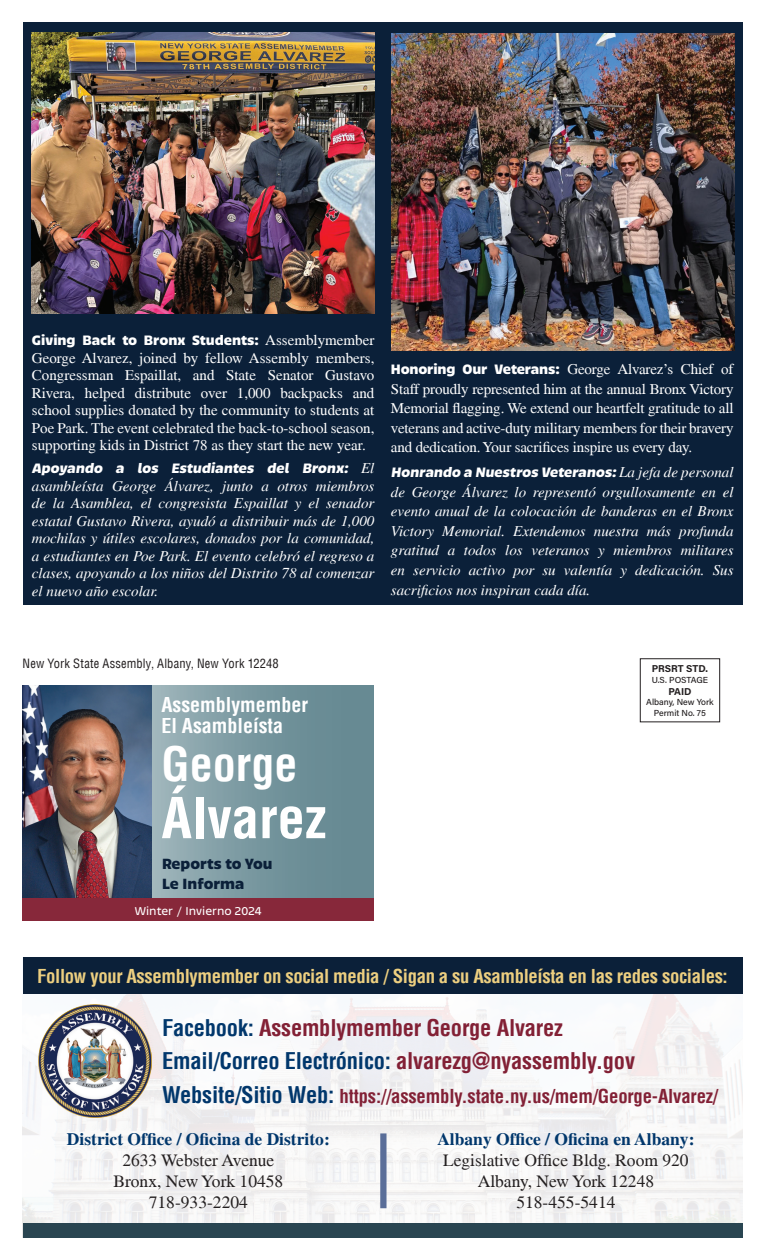
<style>
.page{position:relative;width:765px;height:1260px;background:#fff}
.page>*{position:absolute;margin:0;border:0;box-sizing:border-box;transform-origin:0 0}
.t1{font:700 condensed 55px "Helvetica";color:#fff}
.t2{font:700 condensed 46.25px "Helvetica";color:#fff}
.t3{font:700 condensed 22.5px/33.8px "Helvetica";letter-spacing:-.01em;color:#822035}
.t4{font:700 condensed 20px/21.2px "Helvetica";color:#fff}
.t5{font:700 condensed 18.75px "Helvetica";letter-spacing:-.02em;color:#edcf80}
.t6{font:700 condensed 18.75px "Helvetica";letter-spacing:-.01em;color:#822035}
.t7{font:17.5px/21px "Times";color:#231f20;text-align:center}
.t8{font:700 17.5px "Times";color:#01376c}
.t9{font:700 16.25px/19.5px "Bruna";color:#0b2039}
.t10{font:italic 15px/17.5px "Times";color:#fff;text-align:justify}
.t11{font:15px/17.5px "Times";letter-spacing:-.01em;color:#fff;text-align:justify}
.t12{font:700 15px "Bruna";color:#fff}
.t13{font:condensed 12.5px "Helvetica";letter-spacing:.015em;color:#231f20}
.t14{font:12.5px "Bruna";color:#fff}
.t15{font:700 10px "Acumin Pro";letter-spacing:-.005em;color:#231f20}
.t16{font:500 8.75px/10.5px "Acumin Pro";color:#231f20;text-align:center}
.s1{font-family:"Times";font-weight:400}
.s2{font-family:"Times";font-weight:400;font-style:italic}
.s3{font-family:"Bruna";font-weight:700}
.s4{color:#01376c}
.s5{font-size:22.5px;color:#01376c}
</style>
<div class="page">
<svg style="left:152px;top:686px;width:222px;height:212px;background:#7a99a1"></svg>
<img style="left:23px;top:994px;width:719px;height:229px">
<img style="left:22px;top:686px;width:130px;height:212px">
<div style="left:640px;top:658px;width:80px;height:64px;border:1px solid #231f20"></div>
<div style="left:23px;top:1223px;width:719px;height:15px;background:#294551"></div>
<div style="left:23px;top:957px;width:719px;height:37px;background:#0b2039"></div>
<div style="left:380px;top:1133px;width:7px;height:75px;background:#5a6e99"></div>
<img style="left:39px;top:1005px;width:112px;height:112px">
<div style="left:23px;top:22px;width:719px;height:583px;background:#0b2039"></div>
<img style="left:32px;top:32px;width:342px;height:282px">
<img style="left:391px;top:34px;width:343px;height:317px">
<div style="left:22px;top:898px;width:352px;height:22px;background:#87283a"></div>
<p class="t12" style="left:32px;top:332px;width:344px">Giving Back to Bronx Students: <span class="s1">Assemblymember</span></p>
<p class="t11" style="left:32px;top:350px;width:344px">George Alvarez, joined by fellow Assembly members, Congressman Espaillat, and State Senator Gustavo Rivera, helped distribute over 1,000 backpacks and school supplies donated by the community to students at Poe Park. The event celebrated the back-to-school season, supporting kids in District 78 as they start the new year.</p>
<p class="t12" style="left:32px;top:460px;width:344px">Apoyando a los Estudiantes del Bronx: <span class="s2">E l</span></p>
<p class="t10" style="left:32px;top:478px;width:344px">asambleísta George Álvarez, junto a otros miembros de la Asamblea, el congresista Espaillat y el senador estatal Gustavo Rivera, ayudó a distribuir más de 1,000 mochilas y útiles escolares, donados por la comunidad, a estudiantes en Poe Park. El evento celebró el regreso a clases, apoyando a los niños del Distrito 78 al comenzar el nuevo año escolar.</p>
<p class="t11" style="left:391px;top:361px;width:344px;line-height:19.5px"><span class="s3">Honoring Our Veterans:</span> George Alvarez’s Chief of Staff proudly represented him at the annual Bronx Victory Memorial flagging. We extend our heartfelt gratitude to all veterans and active-duty military members for their bravery and dedication. Your sacrifices inspire us every day.</p>
<p class="t12" style="left:391px;top:464px;width:344px">Honrando a Nuestros Veteranos: <span class="s2">La jefa de p e rs o n a l</span></p>
<p class="t10" style="left:391px;top:483px;width:344px;line-height:19.5px">de George Álvarez lo representó orgullosamente en el evento anual de la colocación de banderas en el Bronx Victory Memorial. Extendemos nuestra más profunda gratitud a todos los veteranos y miembros militares en servicio activo por su valentía y dedicación. Sus sacrificios nos inspiran cada día.</p>
<p class="t13" style="left:23px;top:657px;width:258px">New York State Assembly, Albany, New York 12248</p>
<h3 class="t4" style="left:161px;top:696px;width:148px">Assemblymember<br>El Asambleísta</h3>
<h2 class="t2" style="left:161px;top:742px;width:138px">George</h2>
<h1 class="t1" style="left:161px;top:792px;width:166px">Álvarez</h1>
<p class="t9" style="left:162px;top:854px;width:112px">Reports to You<br>Le Informa</p>
<p class="t14" style="left:135px;top:904px;width:128px">Winter / Invierno 2024</p>
<p class="t15" style="left:652px;top:662px;width:58px">PRSRT STD.</p>
<p class="t16" style="left:652px;top:674px;width:58px">U.S. POSTAGE</p>
<p class="t15" style="left:668px;top:684px;width:25px">PAID</p>
<p class="t16" style="left:646px;top:697px;width:69px">Albany, New York<br>Permit No. 75</p>
<p class="t5" style="left:37px;top:967px;width:692px">Follow your Assemblymember on social media / Sigan a su Asambleísta en las redes sociales:</p>
<h3 class="t3" style="left:162px;top:1012px;width:474px"><span class="s4">Facebook:</span> Assemblymember George Alvarez<br><span class="s4">Email/Correo Electrónico:</span> alvarezg@nyassembly.gov</h3>
<p class="t6" style="left:162px;top:1087px;width:558px"><span class="s5">Website/Sitio Web:</span> https://assembly.state.ny.us/mem/George-Alvarez/</p>
<p class="t8" style="left:67px;top:1132px;width:264px">District Office / Oficina de Distrito:</p>
<p class="t7" style="left:113px;top:1151px;width:172px">2633 Webster Avenue<br>Bronx, New York 10458<br>718-933-2204</p>
<p class="t8" style="left:437px;top:1132px;width:259px">Albany Office / Oficina en Albany:</p>
<p class="t7" style="left:443px;top:1151px;width:247px">Legislative Office Bldg. Room 920<br>Albany, New York 12248<br>518-455-5414</p>
</div>
